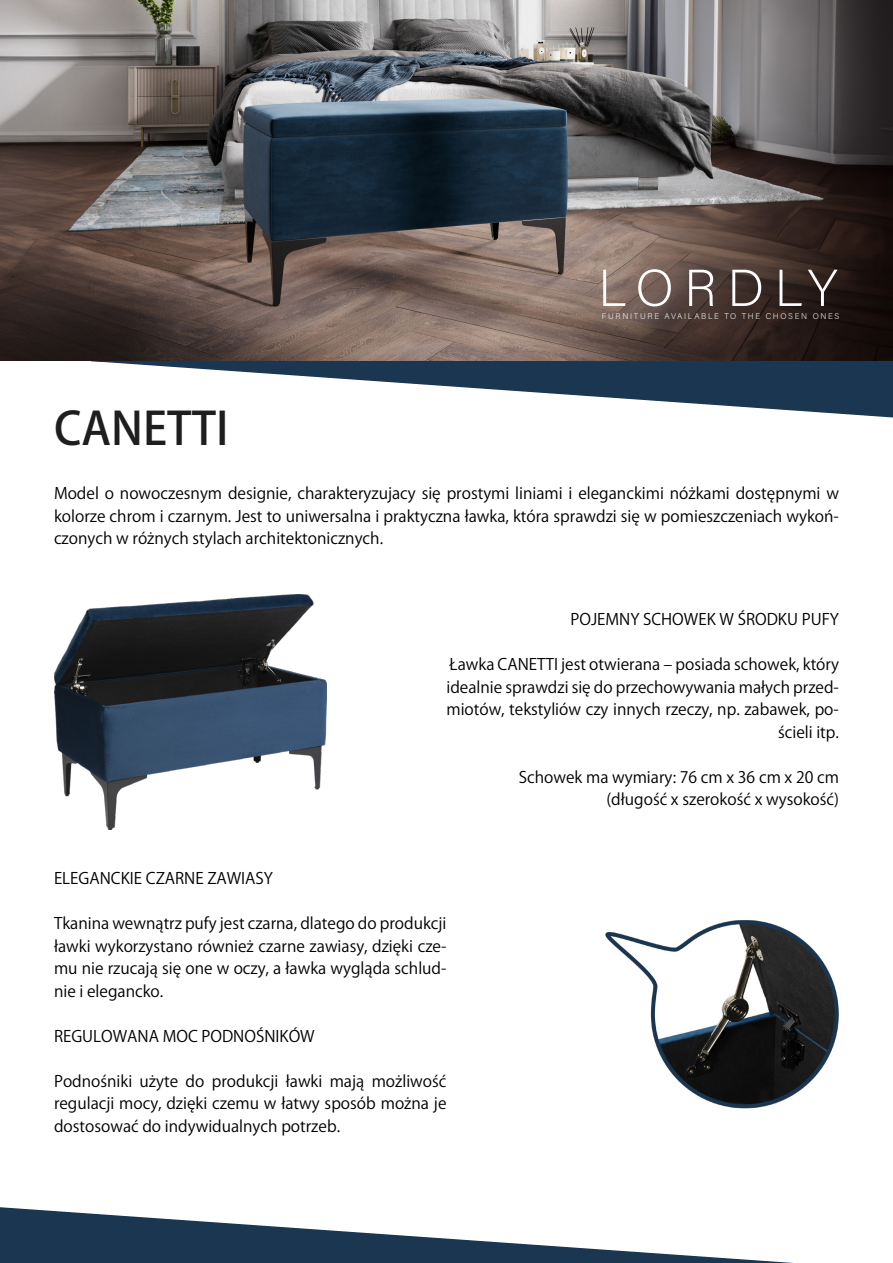
<style>
.page{position:relative;width:893px;height:1263px;background:#fff}
.page>*{position:absolute;margin:0;border:0;box-sizing:border-box;transform-origin:0 0}
.t1{font:200 51.75px "Acumin Pro";letter-spacing:.2em;color:#fff}
.t2{font:500 45px "Koz Go Pr 6 N";color:#1e1e1e}
.Текст_мой_ну{font:15.75px/22.5px "Koz Go Pr 6 N";color:#000;text-align:justify}
.t3{font:200 8.25px "Acumin Pro";letter-spacing:.205em;color:#fff}
</style>
<div class="page">
<svg style="left:89px;top:360px;width:804px;height:58px"></svg>
<img style="left:0;top:0;width:893px;height:360px">
<svg style="left:0;top:1207px;width:793px;height:56px"></svg>
<img style="left:55px;top:594px;width:271px;height:235px">
<img style="left:605px;top:920px;width:234px;height:189px">
<p class="t2" style="left:54px;top:403px;width:176px">CANETTI</p>
<p class="t1" style="left:598px;top:252px;width:241px">LORDLY</p>
<p class="t3" style="left:602px;top:311px;width:239px">FURNITURE AVAILABLE TO THE CHOSEN ONES</p>
<p class="Текст_мой_ну" style="left:54px;top:482px;width:786px">Model o nowoczesnym designie, charakteryzujacy się prostymi liniami i eleganckimi nóżkami dostępnymi w kolorze chrom i czarnym. Jest to uniwersalna i praktyczna ławka, która sprawdzi się w pomieszczeniach wykoń&shy;czonych w różnych stylach architektonicznych.</p>
<p class="Текст_мой_ну" style="left:570px;top:609px;width:270px">POJEMNY SCHOWEK W ŚRODKU PUFY</p>
<p class="Текст_мой_ну" style="left:446px;top:654px;width:394px;text-align:right">Ławka CANETTI jest otwierana – posiada schowek, który idealnie sprawdzi się do przechowywania małych przed&shy;miotów, tekstyliów czy innych rzeczy, np. zabawek, po&shy;ścieli itp.</p>
<p class="Текст_мой_ну" style="left:519px;top:766px;width:322px">Schowek ma wymiary: 76 cm x 36 cm x 20 cm</p>
<p class="Текст_мой_ну" style="left:606px;top:789px;width:234px">(długość x szerokość x wysokość)</p>
<p class="Текст_мой_ну" style="left:54px;top:867px;width:221px">ELEGANCKIE CZARNE ZAWIASY</p>
<p class="Текст_мой_ну" style="left:54px;top:912px;width:394px">Tkanina wewnątrz pufy jest czarna, dlatego do produkcji ławki wykorzystano również czarne zawiasy, dzięki cze&shy;mu nie rzucają się one w oczy, a ławka wygląda schlud&shy;nie i elegancko.</p>
<p class="Текст_мой_ну" style="left:54px;top:1025px;width:262px">REGULOWANA MOC PODNOŚNIKÓW</p>
<p class="Текст_мой_ну" style="left:54px;top:1070px;width:394px">Podnośniki użyte do produkcji ławki mają możliwość regulacji mocy, dzięki czemu w łatwy sposób można je dostosować do indywidualnych potrzeb.</p>
</div>
